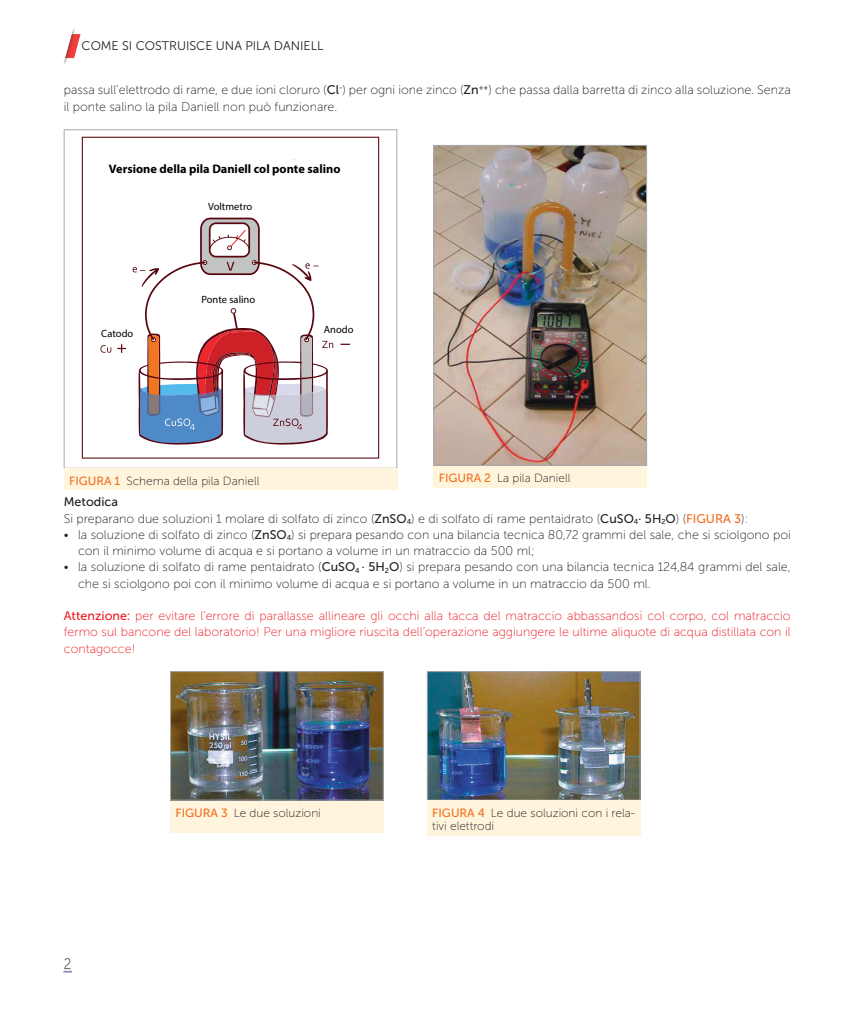
<style>
.page{position:relative;width:844px;height:1014px;background:#fff}
.page>*{position:absolute;margin:0;border:0;box-sizing:border-box;transform-origin:0 0}
.t1{font:15px "Museo Sans 100";color:#231f20;scale:.9 1}
.t2{font:12.5px/16.2px "Museo Sans 100";color:#231f20}
.t3{font:12.5px/16.2px "Museo Sans 100";color:#ee1d23;text-align:justify}
.t4{font:12.5px "Museo Sans 300";color:#231f20}
.t5{font:12.5px "Museo Sans 500";color:#231f20}
.t6{font:700 12.38px "Myriad Pro";color:#000001}
.t7{font:11.88px/13.8px "Museo Sans 100";color:#231f20}
.t8{font:10.5px "Myriad Pro";color:#000001}
.s1{font-family:"Museo Sans 500"}
.s2{font-family:"Museo Sans 500";color:#f36e21}
</style>
<div class="page">
<svg style="left:64px;top:969px;width:8px;height:3px"></svg>
<svg style="left:63px;top:28px;width:17px;height:37px"></svg>
<svg style="left:82px;top:137px;width:297px;height:321px"></svg>
<svg style="left:100px;top:160px;width:233px;height:192px"></svg>
<svg style="left:117px;top:262px;width:233px;height:168px"></svg>
<svg style="left:138px;top:218px;width:190px;height:227px"></svg>
<div style="left:64px;top:129px;width:333px;height:339px;border:1px solid #a8a9ad"></div>
<div style="left:64px;top:468px;width:333px;height:22px;background:#fef5dc"></div>
<img style="left:435px;top:147px;width:209px;height:316px">
<div style="left:433px;top:145px;width:213px;height:320px;border:1px solid #a8a9ad"></div>
<div style="left:433px;top:466px;width:214px;height:21px;background:#fef5dc"></div>
<img style="left:172px;top:673px;width:209px;height:125px">
<div style="left:170px;top:671px;width:213px;height:129px;border:1px solid #a8a9ad"></div>
<div style="left:170px;top:800px;width:213px;height:32px;background:#fef5dc"></div>
<img style="left:429px;top:673px;width:209px;height:125px">
<div style="left:427px;top:671px;width:213px;height:129px;border:1px solid #a8a9ad"></div>
<div style="left:427px;top:800px;width:213px;height:35px;background:#fef5dc"></div>
<p class="t4" style="left:81px;top:39px;width:243px">COME SI COSTRUISCE UNA PILA DANIELL</p>
<p class="t2" style="left:64px;top:82px;width:728px">passa sull’elettrodo di rame, e due ioni cloruro (<span class="s1">Cl</span><sup>-</sup>) per ogni ione zinco (<span class="s1">Zn</span><sup>++</sup>) che passa dalla barretta di zinco alla soluzione. Senza il ponte salino la pila Daniell non può funzionare.</p>
<p class="t6" style="left:109px;top:161px;width:233px">Versione della pila Daniell col ponte salino</p>
<p class="t8" style="left:208px;top:200px;width:45px">Voltmetro</p>
<p class="t8" style="left:101px;top:327px;width:34px">Catodo</p>
<p class="t8" style="left:201px;top:293px;width:55px">Ponte salino</p>
<p class="t8" style="left:323px;top:323px;width:31px">Anodo</p>
<p class="t7" style="left:69px;top:474px;width:192px"><span class="s2">FIGURA 1</span> Schema della pila Daniell</p>
<p class="t7" style="left:438px;top:471px;width:133px"><span class="s2">FIGURA 2</span> La pila Daniell</p>
<p class="t5" style="left:64px;top:495px;width:56px">Metodica</p>
<p class="t2" style="left:64px;top:510px;width:685px">Si preparano due soluzioni 1 molare di solfato di zinco (<span class="s1">ZnSO</span><sub>4</sub>) e di solfato di rame pentaidrato (<span class="s1">CuSO</span><sub>4</sub><span class="s1">∙ 5H</span><sub>2</sub><span class="s1">O</span>) (<span class="s2">FIGURA 3</span>):</p>
<p class="t2" style="left:78px;top:526px;width:714px;text-indent:-14px">• la soluzione di solfato di zinco (<span class="s1">ZnSO</span><sub>4</sub>) si prepara pesando con una bilancia tecnica 80,72 grammi del sale, che si sciolgono poi con il minimo volume di acqua e si portano a volume in un matraccio da 500 ml;</p>
<p class="t2" style="left:78px;top:559px;width:714px;text-indent:-14px">• la soluzione di solfato di rame pentaidrato (<span class="s1">CuSO</span><sub>4</sub> <span class="s1">∙ 5H</span><sub>2</sub><span class="s1">O</span>) si prepara pesando con una bilancia tecnica 124,84 grammi del sale, che si sciolgono poi con il minimo volume di acqua e si portano a volume in un matraccio da 500 ml.</p>
<p class="t3" style="left:64px;top:607px;width:728px"><span class="s1">Attenzione:</span> per evitare l’errore di parallasse allineare gli occhi alla tacca del matraccio abbassandosi col corpo, col matraccio fermo sul bancone del laboratorio! Per una migliore riuscita dell’operazione aggiungere le ultime aliquote di acqua distillata con il contagocce!</p>
<p class="t1" style="left:64px;top:955px;width:10px">2</p>
<p class="t7" style="left:175px;top:805px;width:147px"><span class="s2">FIGURA 3</span> Le due soluzioni</p>
<p class="t7" style="left:432px;top:805px;width:204px"><span class="s2">FIGURA 4</span> Le due soluzioni con i rela&shy;tivi elettrodi</p>
</div>
